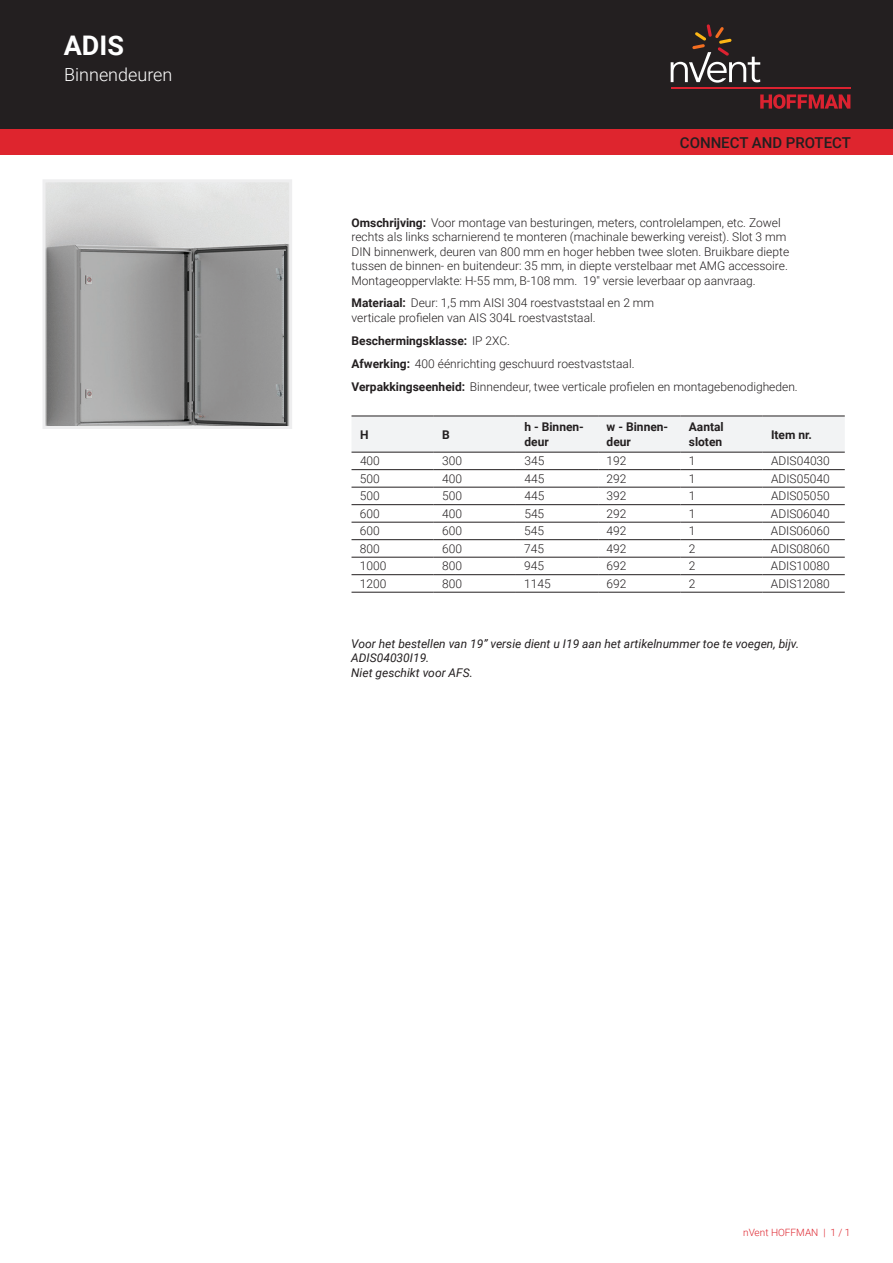
<style>
.page{position:relative;width:893px;height:1263px;background:#fff}
.page>*{position:absolute;margin:0;border:0;box-sizing:border-box;transform-origin:0 0}
.t1{font:700 27px "Roboto";color:#fff}
.t2{font:300 18px "Roboto";color:#fff}
.t3{font:500 15px "Roboto";color:#231f20}
.t4{font:300 12px/14.4px "Roboto";color:#231f20}
.t5{font:italic 12px/14.4px "Roboto";color:#231f20}
.t6{font:700 12px/14.4px "Roboto";color:#231f20}
.t7{font:300 10.05px "Roboto";color:#de252e}
.s1{font-weight:700}
</style>
<div class="page">
<div style="left:0;top:0;width:893px;height:129px;background:#231f20"></div>
<svg style="left:760px;top:94px;width:90px;height:15px"></svg>
<hr style="left:671px;top:88px;width:179px;height:1px;background:#db2230">
<svg style="left:671px;top:24px;width:89px;height:59px"></svg>
<div style="left:0;top:129px;width:893px;height:26px;background:#de252e"></div>
<div style="left:351px;top:417px;width:494px;height:35px;background:#f2f3f4"></div>
<hr style="left:351px;top:416px;width:83px;height:1px;background:#231f20">
<hr style="left:434px;top:416px;width:82px;height:1px;background:#231f20">
<hr style="left:516px;top:416px;width:82px;height:1px;background:#231f20">
<hr style="left:598px;top:416px;width:82px;height:1px;background:#231f20">
<hr style="left:680px;top:416px;width:83px;height:1px;background:#231f20">
<hr style="left:763px;top:416px;width:82px;height:1px;background:#231f20">
<hr style="left:351px;top:469px;width:83px;height:1px;background:#231f20">
<hr style="left:434px;top:469px;width:82px;height:1px;background:#231f20">
<hr style="left:516px;top:469px;width:82px;height:1px;background:#231f20">
<hr style="left:598px;top:469px;width:82px;height:1px;background:#231f20">
<hr style="left:680px;top:469px;width:83px;height:1px;background:#231f20">
<hr style="left:763px;top:469px;width:82px;height:1px;background:#231f20">
<hr style="left:351px;top:487px;width:83px;height:1px;background:#231f20">
<hr style="left:434px;top:487px;width:82px;height:1px;background:#231f20">
<hr style="left:516px;top:487px;width:82px;height:1px;background:#231f20">
<hr style="left:598px;top:487px;width:82px;height:1px;background:#231f20">
<hr style="left:680px;top:487px;width:83px;height:1px;background:#231f20">
<hr style="left:763px;top:487px;width:82px;height:1px;background:#231f20">
<hr style="left:351px;top:504px;width:83px;height:1px;background:#231f20">
<hr style="left:434px;top:504px;width:82px;height:1px;background:#231f20">
<hr style="left:516px;top:504px;width:82px;height:1px;background:#231f20">
<hr style="left:598px;top:504px;width:82px;height:1px;background:#231f20">
<hr style="left:680px;top:504px;width:83px;height:1px;background:#231f20">
<hr style="left:763px;top:504px;width:82px;height:1px;background:#231f20">
<hr style="left:351px;top:522px;width:83px;height:1px;background:#231f20">
<hr style="left:434px;top:522px;width:82px;height:1px;background:#231f20">
<hr style="left:516px;top:522px;width:82px;height:1px;background:#231f20">
<hr style="left:598px;top:522px;width:82px;height:1px;background:#231f20">
<hr style="left:680px;top:522px;width:83px;height:1px;background:#231f20">
<hr style="left:763px;top:522px;width:82px;height:1px;background:#231f20">
<hr style="left:351px;top:539px;width:83px;height:1px;background:#231f20">
<hr style="left:434px;top:539px;width:82px;height:1px;background:#231f20">
<hr style="left:516px;top:539px;width:82px;height:1px;background:#231f20">
<hr style="left:598px;top:539px;width:82px;height:1px;background:#231f20">
<hr style="left:680px;top:539px;width:83px;height:1px;background:#231f20">
<hr style="left:763px;top:539px;width:82px;height:1px;background:#231f20">
<hr style="left:351px;top:557px;width:83px;height:1px;background:#231f20">
<hr style="left:434px;top:557px;width:82px;height:1px;background:#231f20">
<hr style="left:516px;top:557px;width:82px;height:1px;background:#231f20">
<hr style="left:598px;top:557px;width:82px;height:1px;background:#231f20">
<hr style="left:680px;top:557px;width:83px;height:1px;background:#231f20">
<hr style="left:763px;top:557px;width:82px;height:1px;background:#231f20">
<hr style="left:351px;top:574px;width:83px;height:1px;background:#231f20">
<hr style="left:434px;top:574px;width:82px;height:1px;background:#231f20">
<hr style="left:516px;top:574px;width:82px;height:1px;background:#231f20">
<hr style="left:598px;top:574px;width:82px;height:1px;background:#231f20">
<hr style="left:680px;top:574px;width:83px;height:1px;background:#231f20">
<hr style="left:763px;top:574px;width:82px;height:1px;background:#231f20">
<hr style="left:351px;top:592px;width:83px;height:1px;background:#231f20">
<hr style="left:434px;top:592px;width:82px;height:1px;background:#231f20">
<hr style="left:516px;top:592px;width:82px;height:1px;background:#231f20">
<hr style="left:598px;top:592px;width:82px;height:1px;background:#231f20">
<hr style="left:680px;top:592px;width:83px;height:1px;background:#231f20">
<hr style="left:763px;top:592px;width:82px;height:1px;background:#231f20">
<hr style="left:351px;top:452px;width:83px;height:1px;background:#231f20">
<hr style="left:434px;top:452px;width:82px;height:1px;background:#231f20">
<hr style="left:516px;top:452px;width:82px;height:1px;background:#231f20">
<hr style="left:598px;top:452px;width:82px;height:1px;background:#231f20">
<hr style="left:680px;top:452px;width:83px;height:1px;background:#231f20">
<hr style="left:763px;top:452px;width:82px;height:1px;background:#231f20">
<img style="left:47px;top:183px;width:241px;height:242px">
<div style="left:43px;top:179px;width:249px;height:250px;border:3px solid #eeeeef"></div>
<h1 class="t1" style="left:64px;top:26px;width:62px">ADIS</h1>
<h2 class="t2" style="left:64px;top:62px;width:110px">Binnendeuren</h2>
<p class="t3" style="left:680px;top:132px;width:173px">CONNECT AND PROTECT</p>
<p class="t4" style="left:351px;top:215px;width:439px"><span class="s1">Omschrijving:</span> Voor montage van besturingen, meters, controlelampen, etc. Zowel rechts als links scharnierend te monteren (machinale bewerking vereist). Slot 3 mm DIN binnenwerk, deuren van 800 mm en hoger hebben twee sloten. Bruikbare diepte tussen de binnen- en buitendeur: 35 mm, in diepte verstelbaar met AMG accessoire.<br>Montageoppervlakte: H-55 mm, B-108 mm. 19" versie leverbaar op aanvraag.</p>
<p class="t4" style="left:351px;top:296px;width:304px"><span class="s1">Materiaal:</span> Deur: 1,5 mm AISI 304 roestvaststaal en 2 mm verticale profielen van AIS 304L roestvaststaal.</p>
<p class="t4" style="left:351px;top:329px;width:448px;line-height:23px"><span class="s1">Beschermingsklasse:</span> IP 2XC.<br><span class="s1">Afwerking:</span> 400 éénrichting geschuurd roestvaststaal.<br><span class="s1">Verpakkingseenheid:</span> Binnendeur, twee verticale profielen en montagebenodigheden.</p>
<p class="t6" style="left:360px;top:427px;width:10px">H</p>
<p class="t6" style="left:442px;top:427px;width:9px">B</p>
<p class="t6" style="left:524px;top:419px;width:61px">h - Binnen&shy;deur</p>
<p class="t6" style="left:607px;top:419px;width:63px">w - Binnen&shy;deur</p>
<p class="t6" style="left:689px;top:419px;width:36px">Aantal sloten</p>
<p class="t6" style="left:771px;top:427px;width:42px">Item nr.</p>
<p class="t4" style="left:360px;top:453px;width:21px">400</p>
<p class="t4" style="left:442px;top:453px;width:21px">300</p>
<p class="t4" style="left:524px;top:453px;width:21px">345</p>
<p class="t4" style="left:607px;top:453px;width:21px">192</p>
<p class="t4" style="left:689px;top:453px;width:8px">1</p>
<p class="t4" style="left:771px;top:453px;width:60px">ADIS04030</p>
<p class="t4" style="left:360px;top:471px;width:21px">500</p>
<p class="t4" style="left:442px;top:471px;width:21px">400</p>
<p class="t4" style="left:524px;top:471px;width:21px">445</p>
<p class="t4" style="left:607px;top:471px;width:21px">292</p>
<p class="t4" style="left:689px;top:471px;width:8px">1</p>
<p class="t4" style="left:771px;top:471px;width:60px">ADIS05040</p>
<p class="t4" style="left:360px;top:488px;width:21px">500</p>
<p class="t4" style="left:442px;top:488px;width:21px">500</p>
<p class="t4" style="left:524px;top:488px;width:21px">445</p>
<p class="t4" style="left:607px;top:488px;width:21px">392</p>
<p class="t4" style="left:689px;top:488px;width:8px">1</p>
<p class="t4" style="left:771px;top:488px;width:60px">ADIS05050</p>
<p class="t4" style="left:360px;top:506px;width:21px">600</p>
<p class="t4" style="left:442px;top:506px;width:21px">400</p>
<p class="t4" style="left:524px;top:506px;width:21px">545</p>
<p class="t4" style="left:607px;top:506px;width:21px">292</p>
<p class="t4" style="left:689px;top:506px;width:8px">1</p>
<p class="t4" style="left:771px;top:506px;width:60px">ADIS06040</p>
<p class="t4" style="left:360px;top:523px;width:21px">600</p>
<p class="t4" style="left:442px;top:523px;width:21px">600</p>
<p class="t4" style="left:524px;top:523px;width:21px">545</p>
<p class="t4" style="left:606px;top:523px;width:21px">492</p>
<p class="t4" style="left:689px;top:523px;width:8px">1</p>
<p class="t4" style="left:771px;top:523px;width:60px">ADIS06060</p>
<p class="t4" style="left:360px;top:541px;width:21px">800</p>
<p class="t4" style="left:442px;top:541px;width:21px">600</p>
<p class="t4" style="left:524px;top:541px;width:21px">745</p>
<p class="t4" style="left:606px;top:541px;width:21px">492</p>
<p class="t4" style="left:689px;top:541px;width:8px">2</p>
<p class="t4" style="left:771px;top:541px;width:60px">ADIS08060</p>
<p class="t4" style="left:360px;top:558px;width:28px">1000</p>
<p class="t4" style="left:442px;top:558px;width:21px">800</p>
<p class="t4" style="left:524px;top:558px;width:21px">945</p>
<p class="t4" style="left:606px;top:558px;width:21px">692</p>
<p class="t4" style="left:689px;top:558px;width:8px">2</p>
<p class="t4" style="left:771px;top:558px;width:60px">ADIS10080</p>
<p class="t4" style="left:360px;top:576px;width:28px">1200</p>
<p class="t4" style="left:442px;top:576px;width:21px">800</p>
<p class="t4" style="left:524px;top:576px;width:28px">1145</p>
<p class="t4" style="left:606px;top:576px;width:21px">692</p>
<p class="t4" style="left:689px;top:576px;width:8px">2</p>
<p class="t4" style="left:771px;top:576px;width:60px">ADIS12080</p>
<p class="t5" style="left:351px;top:636px;width:449px">Voor het bestellen van 19” versie dient u I19 aan het artikelnummer toe te voegen, bijv.<br>ADIS04030I19.<br>Niet geschikt voor AFS.</p>
<p class="t7" style="left:743px;top:1226px;width:109px">nVent HOFFMAN | 1 / 1</p>
</div>
